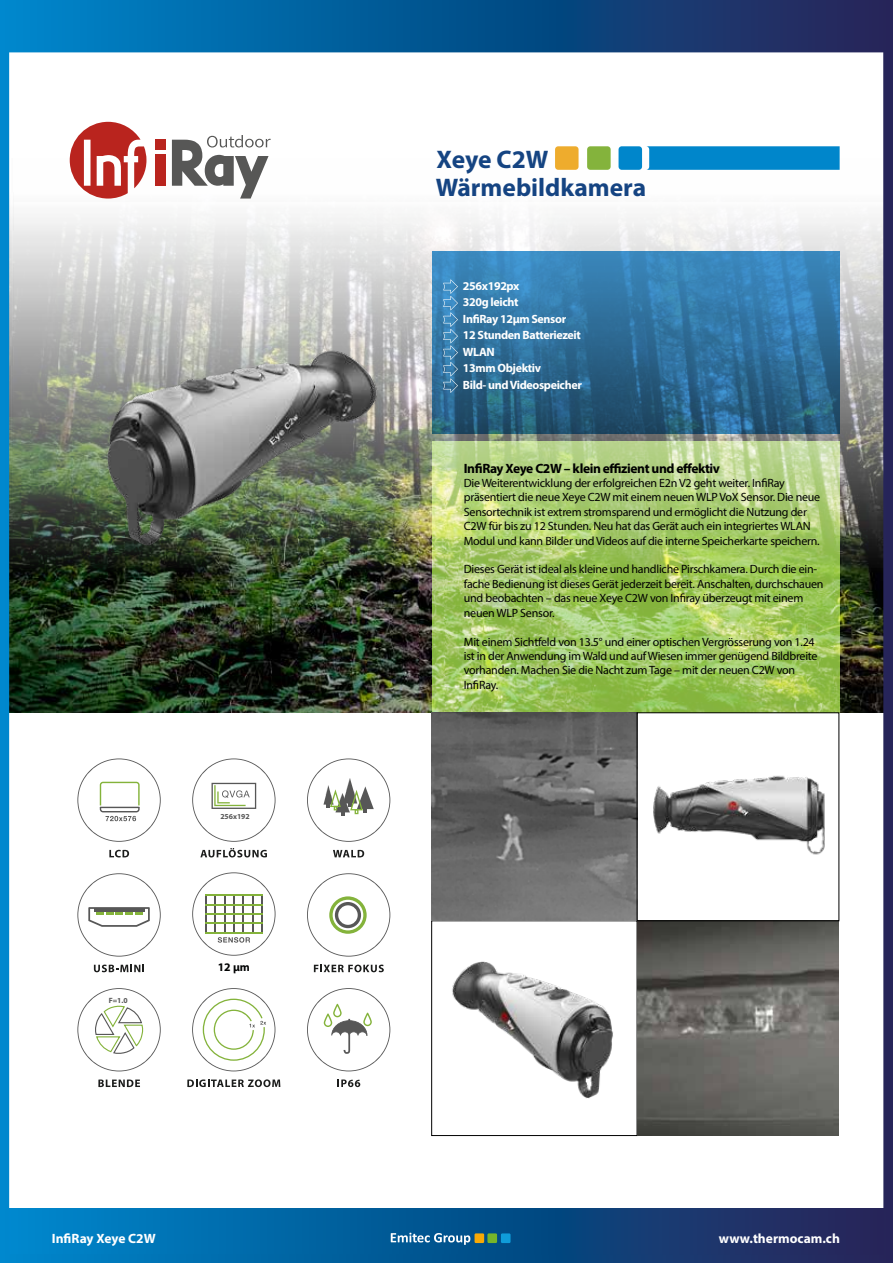
<style>
.page{position:relative;width:893px;height:1263px;background:#fff}
.page>*{position:absolute;margin:0;border:0;box-sizing:border-box;transform-origin:0 0}
.t1{font:700 25.5px "Myriad Pro";color:#154482}
.t2{font:700 13.5px "Myriad Pro";letter-spacing:-.03em;color:#000}
.t3{font:700 13.5px "Myriad Pro";color:#fff}
.t4{font:12px/14.4px "Myriad Pro";letter-spacing:-.02em;color:#000}
.t5{font:700 12px/16.5px "Myriad Pro";letter-spacing:-.03em;color:#fff}
.t6{font:700 11.7px "Myriad Pro";color:#010202}
.t7{font:700 7.65px "Myriad Pro";color:#575757}
</style>
<div class="page">
<img style="left:0;top:0;width:893px;height:1263px">
<img style="left:433px;top:949px;width:202px;height:162px">
<div style="left:431px;top:921px;width:206px;height:215px;border:1px solid #000"></div>
<img style="left:637px;top:921px;width:202px;height:214px">
<img style="left:432px;top:713px;width:205px;height:208px">
<img style="left:639px;top:765px;width:198px;height:99px">
<div style="left:637px;top:713px;width:202px;height:208px;border:1px solid #000"></div>
<svg style="left:443px;top:279px;width:15px;height:114px"></svg>
<img style="left:42px;top:322px;width:367px;height:239px">
<svg style="left:333px;top:850px;width:31px;height:7px"></svg>
<svg style="left:307px;top:758px;width:83px;height:84px"></svg>
<div style="left:155px;top:154px;width:11px;height:32px;background:#b9241e"></div>
<div style="left:155px;top:140px;width:11px;height:10px;background:#b9241e"></div>
<svg style="left:172px;top:135px;width:99px;height:64px"></svg>
<svg style="left:70px;top:122px;width:76px;height:77px"></svg>
<svg style="left:200px;top:848px;width:67px;height:9px"></svg>
<svg style="left:192px;top:758px;width:84px;height:84px"></svg>
<svg style="left:77px;top:758px;width:84px;height:84px"></svg>
<svg style="left:109px;top:850px;width:20px;height:7px"></svg>
<svg style="left:192px;top:872px;width:84px;height:84px"></svg>
<hr style="left:242px;top:895px;width:2px;height:38px;background:#575757">
<hr style="left:252px;top:895px;width:1px;height:38px;background:#575757">
<hr style="left:261px;top:895px;width:2px;height:38px;background:#575757">
<hr style="left:233px;top:895px;width:2px;height:38px;background:#575757">
<hr style="left:224px;top:895px;width:1px;height:38px;background:#575757">
<hr style="left:214px;top:895px;width:2px;height:38px;background:#575757">
<hr style="left:205px;top:895px;width:2px;height:38px;background:#575757">
<hr style="left:205px;top:894px;width:58px;height:2px;background:#84b33b">
<hr style="left:205px;top:904px;width:58px;height:1px;background:#84b33b">
<hr style="left:205px;top:913px;width:58px;height:2px;background:#84b33b">
<hr style="left:205px;top:922px;width:58px;height:2px;background:#84b33b">
<hr style="left:205px;top:932px;width:58px;height:1px;background:#84b33b">
<svg style="left:94px;top:964px;width:50px;height:8px"></svg>
<svg style="left:77px;top:873px;width:84px;height:83px"></svg>
<svg style="left:314px;top:964px;width:70px;height:8px"></svg>
<svg style="left:307px;top:873px;width:83px;height:83px"></svg>
<svg style="left:98px;top:1079px;width:42px;height:8px"></svg>
<svg style="left:77px;top:988px;width:84px;height:83px"></svg>
<svg style="left:187px;top:1079px;width:93px;height:8px"></svg>
<svg style="left:192px;top:988px;width:83px;height:83px"></svg>
<svg style="left:337px;top:1079px;width:23px;height:8px"></svg>
<svg style="left:307px;top:988px;width:83px;height:83px"></svg>
<p class="t7" style="left:109px;top:995px;width:21px">F=1.0</p>
<p class="t7" style="left:220px;top:811px;width:31px">256x192</p>
<p class="t6" style="left:218px;top:959px;width:34px">12 µm</p>
<p class="t3" style="left:52px;top:1229px;width:105px">InfiRay Xeye C2W</p>
<h1 class="t1" style="left:437px;top:142px;width:113px">Xeye C2W</h1>
<h1 class="t1" style="left:436px;top:171px;width:212px">Wärmebildkamera</h1>
<p class="t5" style="left:463px;top:277px;width:120px">256x192px<br>320g leicht<br>InfiRay 12μm Sensor<br>12 Stunden Batteriezeit<br>WLAN<br>13mm Objektiv<br>Bild- und Videospeicher</p>
<p class="t2" style="left:464px;top:459px;width:258px">InfiRay Xeye C2W – klein effizient und effektiv</p>
<p class="t4" style="left:464px;top:476px;width:358px">Die Weiterentwicklung der erfolgreichen E2n V2 geht weiter. InfiRay präsentiert die neue Xeye C2W mit einem neuen WLP VoX Sensor. Die neue Sensortechnik ist extrem stromsparend und ermöglicht die Nutzung der C2W für bis zu 12 Stunden. Neu hat das Gerät auch ein integriertes WLAN Modul und kann Bilder und Videos auf die interne Speicherkarte speichern.</p>
<p class="t4" style="left:464px;top:562px;width:361px">Dieses Gerät ist ideal als kleine und handliche Pirschkamera. Durch die ein&shy;fache Bedienung ist dieses Gerät jederzeit bereit. Anschalten, durchschauen und beobachten – das neue Xeye C2W von Infiray überzeugt mit einem neuen WLP Sensor.</p>
<p class="t4" style="left:464px;top:634px;width:355px">Mit einem Sichtfeld von 13.5° und einer optischen Vergrösserung von 1.24 ist in der Anwendung im Wald und auf Wiesen immer genügend Bildbreite vorhanden. Machen Sie die Nacht zum Tage – mit der neuen C2W von InfiRay.</p>
<p class="t3" style="left:719px;top:1229px;width:123px">www.thermocam.ch</p>
</div>
